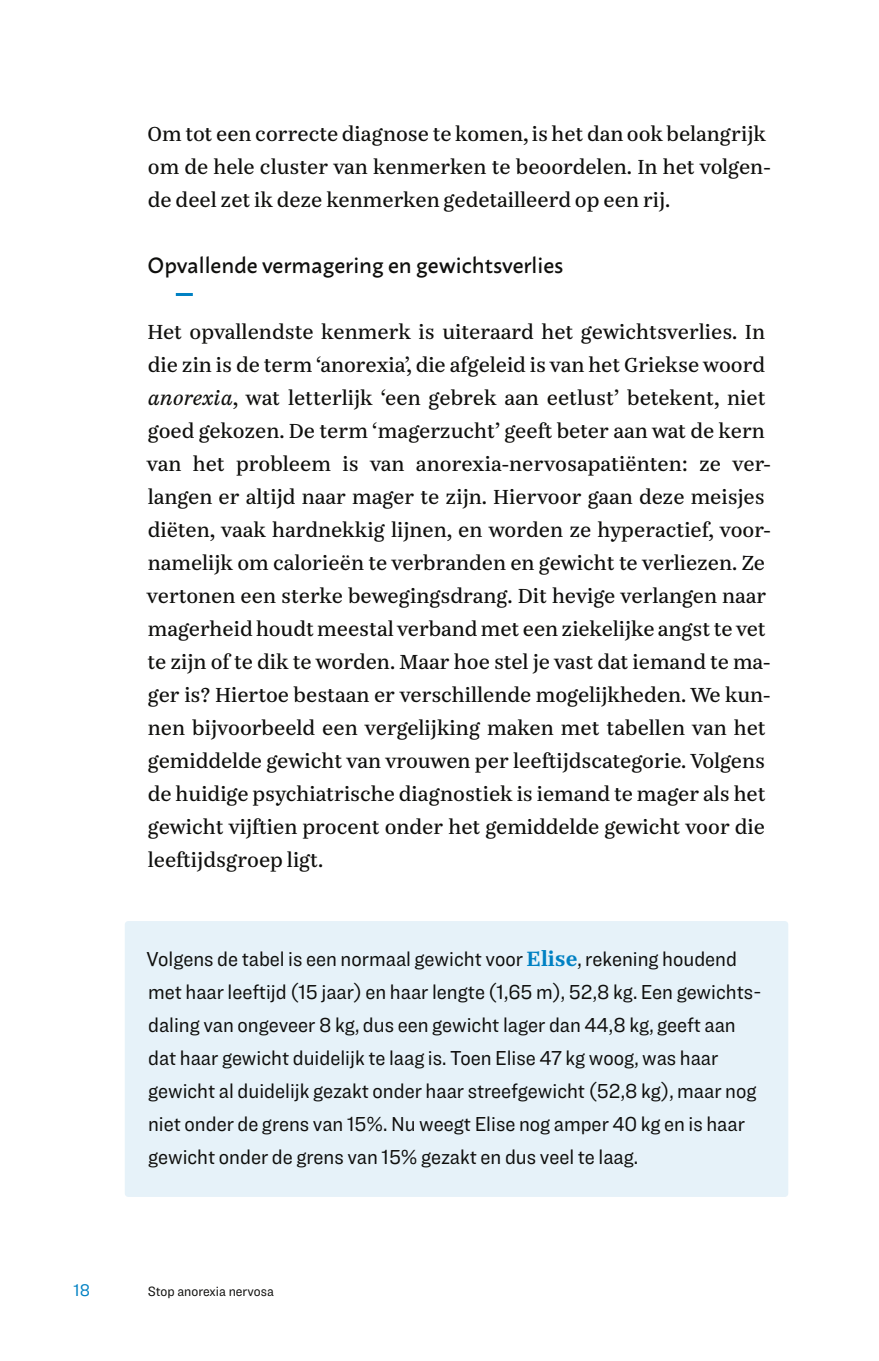
<style>
.page{position:relative;width:879px;height:1361px;background:#fff}
.page>*{position:absolute;margin:0;border:0;box-sizing:border-box;transform-origin:0 0}
.t1{font:500 22px "Macho";color:#0f0f0d}
.t2{font:21px/33px "Ringside Narrow";color:#0f0f0d}
.t3{font:20px/33px "Casus Pro";color:#0f0f0d}
.t4{font:17.6px "Ringside Narrow";color:#0081c3}
.t5{font:14px "Ringside Narrow";color:#0f0f0d}
.s1{font-style:italic}
.s2{font-family:"Casus Pro";font-weight:700;font-size:20px;color:#0081c3}
</style>
<div class="page">
<hr style="left:176px;top:293px;width:17px;height:3px;background:#0081c3">
<div style="left:125px;top:921px;width:663px;height:276px;background:#e6f2f9;border-radius:4px"></div>
<p class="t3" style="left:148px;top:117px;width:624px">Om tot een correcte diagnose te komen, is het dan ook belangrijk om de hele cluster van kenmerken te beoordelen. In het volgen&shy;de deel zet ik deze kenmerken gedetailleerd op een rij.</p>
<p class="t1" style="left:147px;top:246px;width:417px">Opvallende vermagering en gewichtsverlies</p>
<p class="t3" style="left:147px;top:315px;width:625px">Het opvallendste kenmerk is uiteraard het gewichtsverlies. In die zin is de term ‘anorexia’, die afgeleid is van het Griekse woord <span class="s1">anorexia</span>, wat letterlijk ‘een gebrek aan eetlust’ betekent, niet goed gekozen. De term ‘magerzucht’ geeft beter aan wat de kern van het probleem is van anorexia-nervosapatiënten: ze ver&shy;langen er altijd naar mager te zijn. Hiervoor gaan deze meisjes diëten, vaak hardnekkig lijnen, en worden ze hyperactief, voor&shy;namelijk om calorieën te verbranden en gewicht te verliezen. Ze vertonen een sterke bewegingsdrang. Dit hevige verlangen naar magerheid houdt meestal verband met een ziekelijke angst te vet te zijn of te dik te worden. Maar hoe stel je vast dat iemand te ma&shy;ger is? Hiertoe bestaan er verschillende mogelijkheden. We kun&shy;nen bijvoorbeeld een vergelijking maken met tabellen van het gemiddelde gewicht van vrouwen per leeftijdscategorie. Volgens de huidige psychiatrische diagnostiek is iemand te mager als het gewicht vijftien procent onder het gemiddelde gewicht voor die leeftijdsgroep ligt.</p>
<p class="t2" style="left:146px;top:942px;width:616px">Volgens de tabel is een normaal gewicht voor <span class="s2">Elise</span>, rekening houdend met haar leeftijd (15 jaar) en haar lengte (1,65 m), 52,8 kg. Een gewichts&shy;daling van ongeveer 8 kg, dus een gewicht lager dan 44,8 kg, geeft aan dat haar gewicht duidelijk te laag is. Toen Elise 47 kg woog, was haar gewicht al duidelijk gezakt onder haar streefgewicht (52,8 kg), maar nog niet onder de grens van 15%. Nu weegt Elise nog amper 40 kg en is haar gewicht onder de grens van 15% gezakt en dus veel te laag.</p>
<p class="t4" style="left:74px;top:1278px;width:18px">18</p>
<p class="t5" style="left:148px;top:1282px;width:128px">Stop anorexia nervosa</p>
</div>
